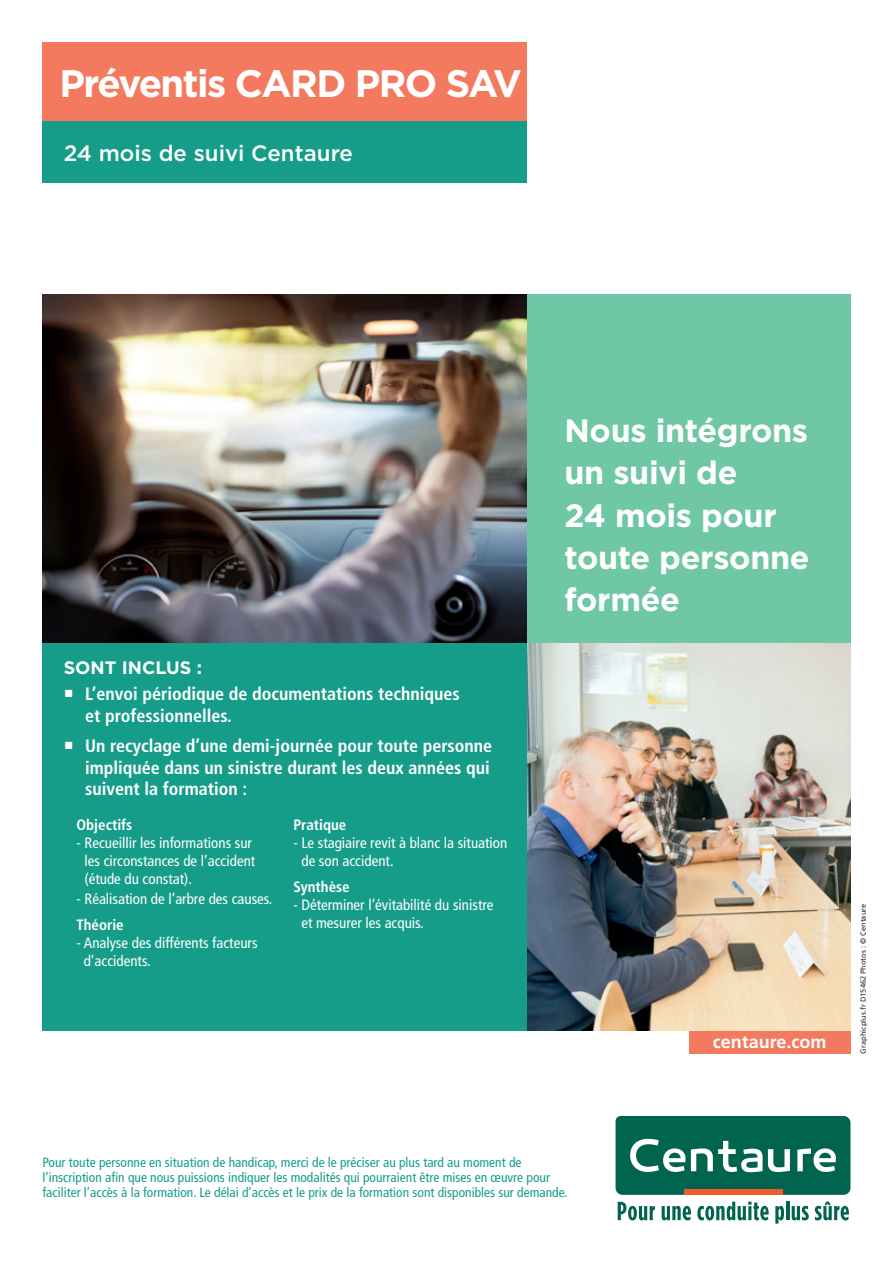
<style>
.page{position:relative;width:893px;height:1263px;background:#fff}
.page>*{position:absolute;margin:0;border:0;box-sizing:border-box;transform-origin:0 0}
.t1{font:700 38.25px "Gotham";letter-spacing:-.04em;color:#fff}
.t2{font:700 32.25px/42.3px "Gotham";letter-spacing:-.01em;color:#fff}
.t3{font:500 22.2px "Gotham";color:#fff}
.t4{font:700 condensed 18px/21.6px "Frutiger LT Std";color:#fff}
.t5{font:700 18px "Frutiger";color:#fff}
.t6{font:700 18px "Gotham";color:#fff}
.t7{font:condensed 15px/18px "Frutiger LT Std";color:#fff}
.t8{font:700 condensed 15px "Frutiger LT Std";color:#fff}
.t9{font:condensed 13.5px/15px "Frutiger";color:#169d8a}
.t10{font:7.5px "Frutiger";color:#282d30}
</style>
<div class="page">
<div style="left:43px;top:121px;width:484px;height:61px;background:#169d8a"></div>
<div style="left:689px;top:1029px;width:161px;height:24px;background:#f37a5f"></div>
<img style="left:43px;top:294px;width:484px;height:349px">
<div style="left:43px;top:643px;width:484px;height:388px;background:#169d8a"></div>
<div style="left:43px;top:43px;width:484px;height:78px;background:#f37a5f"></div>
<svg style="left:618px;top:1202px;width:37px;height:18px"></svg>
<svg style="left:662px;top:1206px;width:29px;height:14px"></svg>
<svg style="left:697px;top:1201px;width:72px;height:19px"></svg>
<svg style="left:775px;top:1206px;width:9px;height:17px"></svg>
<hr style="left:786px;top:1201px;width:3px;height:19px;background:#00644e">
<svg style="left:792px;top:1206px;width:17px;height:14px"></svg>
<svg style="left:815px;top:1201px;width:34px;height:19px"></svg>
<svg style="left:615px;top:1116px;width:235px;height:79px;background:#287763"></svg>
<div style="left:527px;top:294px;width:323px;height:349px;background:#70c7a5"></div>
<img style="left:527px;top:643px;width:323px;height:387px">
<h1 class="t1" style="left:60px;top:58px;width:464px">Préventis CARD PRO SAV</h1>
<h3 class="t3" style="left:64px;top:138px;width:291px">24 mois de suivi Centaure</h3>
<h3 class="t6" style="left:64px;top:656px;width:140px">SONT INCLUS :</h3>
<h3 class="t4" style="left:85px;top:683px;width:376px">L’envoi périodique de documentations techniques et professionnelles.</h3>
<h3 class="t4" style="left:85px;top:735px;width:409px">Un recyclage d’une demi-journée pour toute personne impliquée dans un sinistre durant les deux années qui suivent la formation :</h3>
<p class="t8" style="left:77px;top:815px;width:57px">Objectifs</p>
<p class="t7" style="left:85px;top:833px;width:172px;text-indent:-8px">- Recueillir les informations sur les circonstances de l’accident (étude du constat).</p>
<p class="t7" style="left:77px;top:889px;width:197px">- Réalisation de l’arbre des causes.</p>
<p class="t8" style="left:77px;top:916px;width:49px">Théorie</p>
<p class="t7" style="left:84px;top:934px;width:175px;text-indent:-7px">- Analyse des différents facteurs d’accidents.</p>
<p class="t8" style="left:293px;top:815px;width:54px">Pratique</p>
<p class="t7" style="left:301px;top:833px;width:207px;text-indent:-8px">- Le stagiaire revit à blanc la situation de son accident.</p>
<p class="t8" style="left:293px;top:878px;width:58px">Synthèse</p>
<p class="t7" style="left:301px;top:896px;width:194px;text-indent:-8px">- Déterminer l’évitabilité du sinistre et mesurer les acquis.</p>
<h2 class="t2" style="left:564px;top:409px;width:247px">Nous intégrons un suivi de<br>24 mois pour toute personne formée</h2>
<h3 class="t5" style="left:713px;top:1031px;width:115px">centaure.com</h3>
<p class="t10" style="left:859px;top:1053px;width:151px;rotate:-90deg">Graphicplus.fr D15462 Photos : © Centaure</p>
<p class="t9" style="left:43px;top:1155px;width:526px">Pour toute personne en situation de handicap, merci de le préciser au plus tard au moment de l’inscription afin que nous puissions indiquer les modalités qui pourraient être mises en œuvre pour faciliter l’accès à la formation. Le délai d’accès et le prix de la formation sont disponibles sur demande.</p>
</div>
